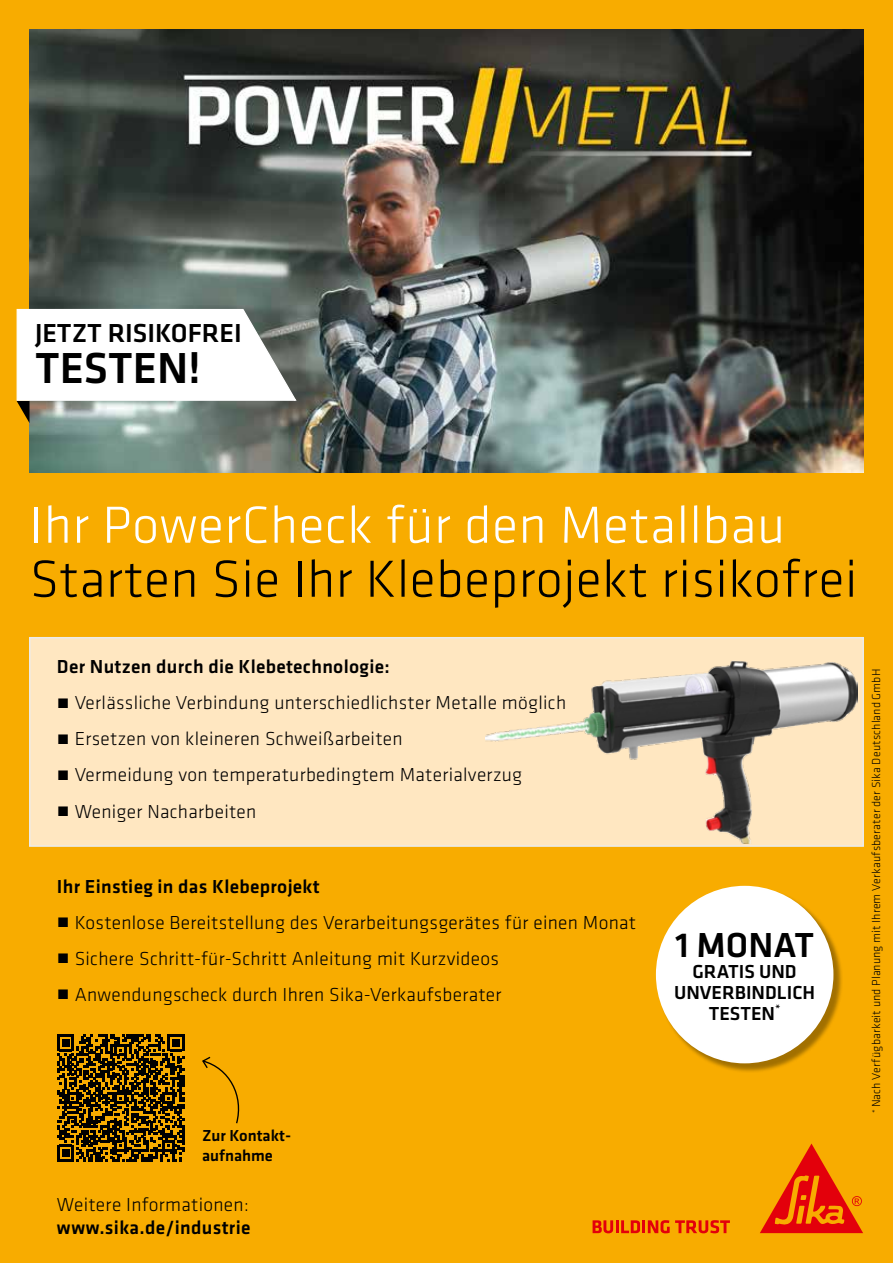
<style>
.page{position:relative;width:893px;height:1263px;background:#f8ac00}
.page>*{position:absolute;margin:0;border:0;box-sizing:border-box;transform-origin:0 0}
.t1{font:300 54px "Klavika";letter-spacing:.01em;color:#000}
.t2{font:300 54px "Klavika";letter-spacing:.01em;color:#fff}
.t3{font:500 45px "Klavika";color:#000}
.t4{font:500 36px "Klavika";color:#000}
.t5{font:500 27px "Klavika";color:#000}
.t6{font:300 19.5px "Klavika";letter-spacing:.015em;color:#000}
.t7{font:500 19.5px/21px "Klavika";letter-spacing:.015em;color:#000;text-align:center}
.t8{font:500 16.5px/19.8px "Klavika";color:#000}
.t9{font:300 12px "Klavika";letter-spacing:.01em;color:#000}
.s1{font-weight:500}
</style>
<div class="page">
<div style="left:29px;top:637px;width:835px;height:210px;background:#ffe7c1;border:2px solid #ececec"></div>
<svg style="left:593px;top:1220px;width:137px;height:13px"></svg>
<svg style="left:760px;top:1143px;width:103px;height:90px"></svg>
<img style="left:30px;top:30px;width:833px;height:442px">
<img style="left:485px;top:661px;width:372px;height:183px">
<svg style="left:16px;top:308px;width:282px;height:115px;background:#daddda"></svg>
<div style="left:658px;top:887px;width:185px;height:186px;background:#000;opacity:.35"></div>
<div style="left:657px;top:887px;width:175px;height:175px;background:#fff;border-radius:50%"></div>
<svg style="left:57px;top:1034px;width:127px;height:127px"></svg>
<svg style="left:202px;top:1056px;width:38px;height:68px"></svg>
<h3 class="t5" style="left:35px;top:315px;width:208px">JETZT RISIKOFREI</h3>
<h2 class="t3" style="left:35px;top:337px;width:168px">TESTEN!</h2>
<h1 class="t2" style="left:30px;top:492px;width:757px">Ihr PowerCheck für den Metallbau</h1>
<h1 class="t1" style="left:30px;top:546px;width:829px">Starten Sie Ihr Klebeprojekt risikofrei</h1>
<p class="t7" style="left:57px;top:655px;width:334px">Der Nutzen durch die Klebetechnologie:</p>
<p class="t6" style="left:57px;top:691px;width:511px"><span class="s1">•</span> Verlässliche Verbindung unterschiedlichster Metalle möglich</p>
<p class="t6" style="left:57px;top:727px;width:347px"><span class="s1">•</span> Ersetzen von kleineren Schweißarbeiten</p>
<p class="t6" style="left:57px;top:763px;width:467px"><span class="s1">•</span> Vermeidung von temperaturbedingtem Materialverzug</p>
<p class="t6" style="left:57px;top:799px;width:201px"><span class="s1">•</span> Weniger Nacharbeiten</p>
<p class="t7" style="left:57px;top:875px;width:264px">Ihr Einstieg in das Klebeprojekt</p>
<p class="t6" style="left:57px;top:910px;width:581px"><span class="s1">•</span> Kostenlose Bereitstellung des Verarbeitungsgerätes für einen Monat</p>
<p class="t6" style="left:57px;top:946px;width:443px"><span class="s1">•</span> Sichere Schritt-für-Schritt Anleitung mit Kurzvideos</p>
<p class="t6" style="left:57px;top:983px;width:446px"><span class="s1">•</span> Anwendungscheck durch Ihren Sika-Verkaufsberater</p>
<h3 class="t4" style="left:675px;top:920px;width:140px">1 MONAT</h3>
<p class="t7" style="left:674px;top:960px;width:143px">GRATIS UND<br>UNVERBINDLICH<br>TESTEN<sup>*</sup></p>
<p class="t8" style="left:202px;top:1125px;width:91px">Zur Kontakt&shy;aufnahme</p>
<p class="t6" style="left:57px;top:1192px;width:193px">Weitere Informationen:</p>
<p class="t7" style="left:57px;top:1216px;width:195px">www.sika.de/industrie</p>
<p class="t9" style="left:869px;top:1113px;width:445px;rotate:-90deg"><sup>*</sup> Nach Verfügbarkeit und Planung mit Ihrem Verkaufsberater der Sika Deutschland GmbH</p>
</div>
